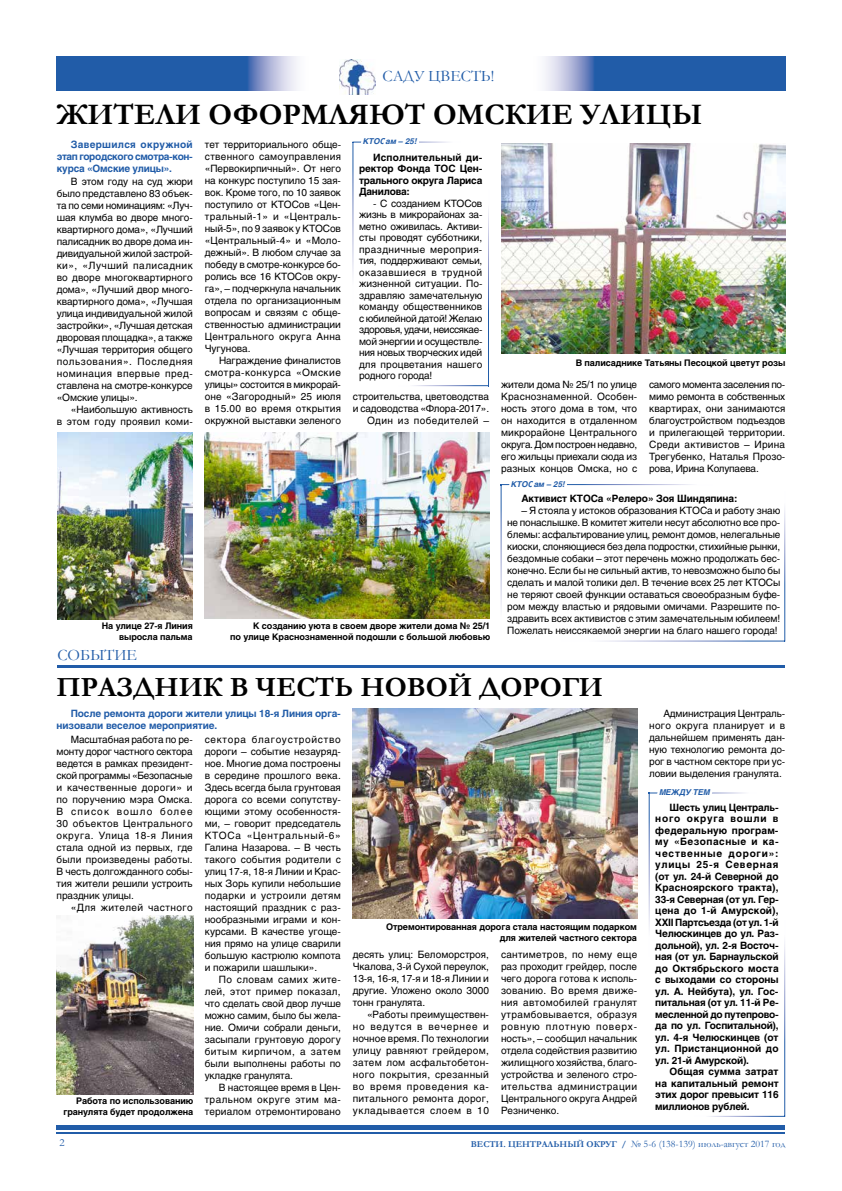
<style>
.page{position:relative;width:842px;height:1191px;background:#fff}
.page>*{position:absolute;margin:0;border:0;box-sizing:border-box;transform-origin:0 0}
.t1{font:700 30px "Garamond";color:#000}
.t2{font:700 28px "Garamond";color:#000}
.t3{font:16px "Garamond";color:#215ca8}
.t4{font:11px "Garamond";color:#215ca8}
.t5{font:10px/12px "Helios";letter-spacing:-.005em;color:#000;text-align:justify}
.t6{font:700 10px/11.5px "Helios";letter-spacing:-.01em;color:#000;text-align:justify}
.t7{font:700 10px/12px "Helios";letter-spacing:-.01em;color:#215ca8}
.t8{font:10px "Garamond";color:#215ca8}
.t9{font:10px "Helios";letter-spacing:.04em;color:#000}
.t10{font:700 9px/10.8px "Helios";letter-spacing:-.01em;color:#000;text-align:right}
.t11{font:italic 700 8px "Helios";color:#215ca8}
.s1{font-weight:700;font-size:9px}
</style>
<div class="page">
<hr style="left:57px;top:1125px;width:728px;height:4px;background:#215ca8">
<hr style="left:57px;top:1132px;width:728px;height:2px;background:#215ca8">
<svg style="left:649px;top:792px;width:136px;height:338px"></svg>
<svg style="left:352px;top:59px;width:137px;height:327px"></svg>
<hr style="left:57px;top:665px;width:728px;height:1px;background:#215ca8">
<hr style="left:57px;top:667px;width:728px;height:1px;background:#215ca8">
<img style="left:353px;top:709px;width:284px;height:209px">
<img style="left:57px;top:916px;width:136px;height:178px">
<img style="left:57px;top:57px;width:240px;height:34px">
<img style="left:545px;top:57px;width:240px;height:34px">
<img style="left:339px;top:60px;width:36px;height:35px">
<img style="left:501px;top:143px;width:284px;height:211px">
<img style="left:205px;top:433px;width:284px;height:185px">
<img style="left:57px;top:433px;width:136px;height:186px">
<svg style="left:501px;top:484px;width:284px;height:157px"></svg>
<h3 class="t3" style="left:383px;top:65px;width:113px">САДУ ЦВЕСТЬ!</h3>
<h1 class="t1" style="left:57px;top:94px;width:647px">ЖИТЕЛИ ОФОРМЛЯЮТ ОМСКИЕ УЛИЦЫ</h1>
<p class="t7" style="left:57px;top:138px;width:138px;text-align:justify;text-indent:14px">Завершился окружной этап городского смотра-кон&shy;курса «Омские улицы».</p>
<p class="t5" style="left:57px;top:176px;width:138px;text-indent:14px">В этом году на суд жюри было представлено 83 объек&shy;та по семи номинациям: «Луч&shy;шая клумба во дворе много&shy;квартирного дома», «Лучший палисадник во дворе дома ин&shy;дивидуальной жилой застрой&shy;ки», «Лучший палисадник во дворе многоквартирного дома», «Лучший двор много&shy;квартирного дома», «Лучшая улица индивидуальной жилой застройки», «Лучшая детская дворовая площадка», а также «Лучшая территория общего пользования». Последняя номинация впервые пред&shy;ставлена на смотре-конкурсе «Омские улицы».</p>
<p class="t5" style="left:57px;top:404px;width:138px;text-align:right">«Наибольшую активность<br>в этом году проявил коми-</p>
<p class="t10" style="left:102px;top:620px;width:92px">На улице 27-я Линия выросла пальма</p>
<p class="t5" style="left:205px;top:138px;width:138px">тет территориального обще&shy;ственного самоуправления «Первокирпичный». От него на конкурс поступило 15 зая&shy;вок. Кроме того, по 10 заявок поступило от КТОСов «Цен&shy;тральный-1» и «Централь&shy;ный-5», по 9 заявок у КТОСов «Центральный-4» и «Моло&shy;дежный». В любом случае за победу в смотре-конкурсе бо&shy;ролись все 16 КТОСов окру&shy;га», – подчеркнула начальник отдела по организационным вопросам и связям с обще&shy;ственностью администрации Центрального округа Анна Чугунова.</p>
<p class="t5" style="left:205px;top:354px;width:138px;text-indent:14px">Награждение финалистов смотра-конкурса «Омские улицы» состоится в микрорай&shy;оне «Загородный» 25 июля в 15.00 во время открытия окружной выставки зеленого</p>
<p class="t11" style="left:363px;top:137px;width:55px">КТОСам – 25!</p>
<p class="t6" style="left:359px;top:151px;width:125px;text-indent:14px">Исполнительный ди&shy;ректор Фонда ТОС Цен&shy;трального округа Лариса Данилова:</p>
<p class="t5" style="left:359px;top:197px;width:125px;line-height:11.5px;text-indent:14px">- С созданием КТОСов жизнь в микрорайонах за&shy;метно оживилась. Активи&shy;сты проводят субботники, праздничные мероприя&shy;тия, поддерживают семьи, оказавшиеся в трудной жизненной ситуации. По&shy;здравляю замечательную команду общественников с юбилейной датой! Желаю здоровья, удачи, неиссякае&shy;мой энергии и осуществле&shy;ния новых творческих идей для процветания нашего родного города!</p>
<p class="t5" style="left:353px;top:390px;width:138px;text-align:right">строительства, цветоводства и садоводства «Флора-2017».<br>Один из победителей –</p>
<p class="t10" style="left:230px;top:620px;width:262px">К созданию уюта в своем дворе жители дома № 25/1<br>по улице Краснознаменной подошли с большой любовью</p>
<p class="t10" style="left:576px;top:357px;width:211px">В палисаднике Татьяны Песоцкой цветут розы</p>
<p class="t5" style="left:501px;top:378px;width:138px">жители дома № 25/1 по улице Краснознаменной. Особен&shy;ность этого дома в том, что он находится в отдаленном микрорайоне Центрального округа. Дом построен недавно, его жильцы приехали сюда из разных концов Омска, но с</p>
<p class="t5" style="left:649px;top:378px;width:138px">самого момента заселения по&shy;мимо ремонта в собственных квартирах, они занимаются благоустройством подъездов и прилегающей территории.<br>Среди активистов – Ирина Трегубенко, Наталья Прозо&shy;рова, Ирина Колупаева.</p>
<p class="t11" style="left:511px;top:479px;width:55px">КТОСам – 25!</p>
<p class="t6" style="left:521px;top:492px;width:217px">Активист КТОСа «Релеро» Зоя Шиндяпина:</p>
<p class="t5" style="left:507px;top:504px;width:275px;text-indent:14px">– Я стояла у истоков образования КТОСа и работу знаю не понаслышке. В комитет жители несут абсолютно все про&shy;блемы: асфальтирование улиц, ремонт домов, нелегальные киоски, слоняющиеся без дела подростки, стихийные рынки, бездомные собаки – этот перечень можно продолжать бес&shy;конечно. Если бы не сильный актив, то невозможно было бы сделать и малой толики дел. В течение всех 25 лет КТОСы не теряют своей функции оставаться своеобразным буфе&shy;ром между властью и рядовыми омичами. Разрешите по&shy;здравить всех активистов с этим замечательным юбилеем!<br>Пожелать неиссякаемой энергии на благо нашего города!</p>
<h3 class="t3" style="left:57px;top:644px;width:81px">СОБЫТИЕ</h3>
<h2 class="t2" style="left:57px;top:668px;width:548px">ПРАЗДНИК В ЧЕСТЬ НОВОЙ ДОРОГИ</h2>
<p class="t7" style="left:57px;top:707px;width:286px;text-indent:14px">После ремонта дороги жители улицы 18-я Линия орга&shy;низовали веселое мероприятие.</p>
<p class="t5" style="left:57px;top:733px;width:138px;text-indent:14px">Масштабная работа по ре&shy;монту дорог частного сектора ведется в рамках президент&shy;ской программы «Безопасные и качественные дороги» и по поручению мэра Омска.<br>В список вошло более 30 объектов Центрального округа. Улица 18-я Линия стала одной из первых, где были произведены работы.<br>В честь долгожданного собы&shy;тия жители решили устроить праздник улицы.</p>
<p class="t9" style="left:71px;top:901px;width:123px">«Для жителей частного</p>
<p class="t5" style="left:205px;top:733px;width:138px">сектора благоустройство дороги – событие незауряд&shy;ное. Многие дома построены в середине прошлого века.<br>Здесь всегда была грунтовая дорога со всеми сопутству&shy;ющими этому особенностя&shy;ми, – говорит председатель КТОСа «Центральный-6» Галина Назарова. – В честь такого события родители с улиц 17-я, 18-я Линии и Крас&shy;ных Зорь купили небольшие подарки и устроили детям настоящий праздник с раз&shy;нообразными играми и кон&shy;курсами. В качестве угоще&shy;ния прямо на улице сварили большую кастрюлю компота и пожарили шашлыки».</p>
<p class="t5" style="left:205px;top:973px;width:138px;text-indent:14px">По словам самих жите&shy;лей, этот пример показал, что сделать свой двор лучше можно самим, было бы жела&shy;ние. Омичи собрали деньги, засыпали грунтовую дорогу битым кирпичом, а затем были выполнены работы по укладке гранулята.</p>
<p class="t5" style="left:205px;top:1081px;width:138px;text-indent:14px">В настоящее время в Цен&shy;тральном округе этим ма&shy;териалом отремонтировано</p>
<p class="t10" style="left:63px;top:1095px;width:131px">Работа по использованию гранулята будет продолжена</p>
<p class="t10" style="left:386px;top:921px;width:252px">Отремонтированная дорога стала настоящим подарком для жителей частного сектора</p>
<p class="t5" style="left:353px;top:948px;width:138px">десять улиц: Беломорстроя, Чкалова, 3-й Сухой переулок, 13-я, 16-я, 17-я и 18-я Линии и другие. Уложено около 3000 тонн гранулята.</p>
<p class="t5" style="left:353px;top:1008px;width:138px;text-indent:14px">«Работы преимуществен&shy;но ведутся в вечернее и ночное время. По технологии улицу равняют грейдером, затем лом асфальтобетон&shy;ного покрытия, срезанный во время проведения ка&shy;питального ремонта дорог, укладывается слоем в 10</p>
<p class="t5" style="left:501px;top:948px;width:138px">сантиметров, по нему еще раз проходит грейдер, после чего дорога готова к исполь&shy;зованию. Во время движе&shy;ния автомобилей гранулят утрамбовывается, образуя ровную плотную поверх&shy;ность», – сообщил начальник отдела содействия развитию жилищного хозяйства, благо&shy;устройства и зеленого стро&shy;ительства администрации Центрального округа Андрей Резниченко.</p>
<p class="t5" style="left:649px;top:707px;width:138px;text-indent:14px">Администрация Централь&shy;ного округа планирует и в дальнейшем применять дан&shy;ную технологию ремонта до&shy;рог в частном секторе при ус&shy;ловии выделения гранулята.</p>
<p class="t11" style="left:659px;top:787px;width:52px">МЕЖДУ ТЕМ</p>
<p class="t6" style="left:655px;top:801px;width:125px;text-indent:14px">Шесть улиц Централь&shy;ного округа вошли в федеральную програм&shy;му «Безопасные и ка&shy;чественные дороги»: улицы 25-я Северная (от ул. 24-й Северной до Красноярского тракта), 33-я Северная (от ул. Гер&shy;цена до 1-й Амурской), XXII Партсъезда (от ул. 1-й Челюскинцев до ул. Раз&shy;дольной), ул. 2-я Восточ&shy;ная (от ул. Барнаульской до Октябрьского моста с выходами со стороны ул. А. Нейбута), ул. Гос&shy;питальная (от ул. 11-й Ре&shy;месленной до путепрово&shy;да по ул. Госпитальной), ул. 4-я Челюскинцев (от ул. Пристанционной до ул. 21-й Амурской).</p>
<p class="t6" style="left:655px;top:1066px;width:125px;text-indent:14px">Общая сумма затрат на капитальный ремонт этих дорог превысит 116 миллионов рублей.</p>
<p class="t4" style="left:60px;top:1135px;width:7px">2</p>
<p class="t8" style="left:471px;top:1137px;width:316px"><span class="s1">ВЕСТИ. ЦЕНТРАЛЬНЫЙ ОКРУГ /</span> № 5-6 (138-139) июль-август 2017 год</p>
</div>
